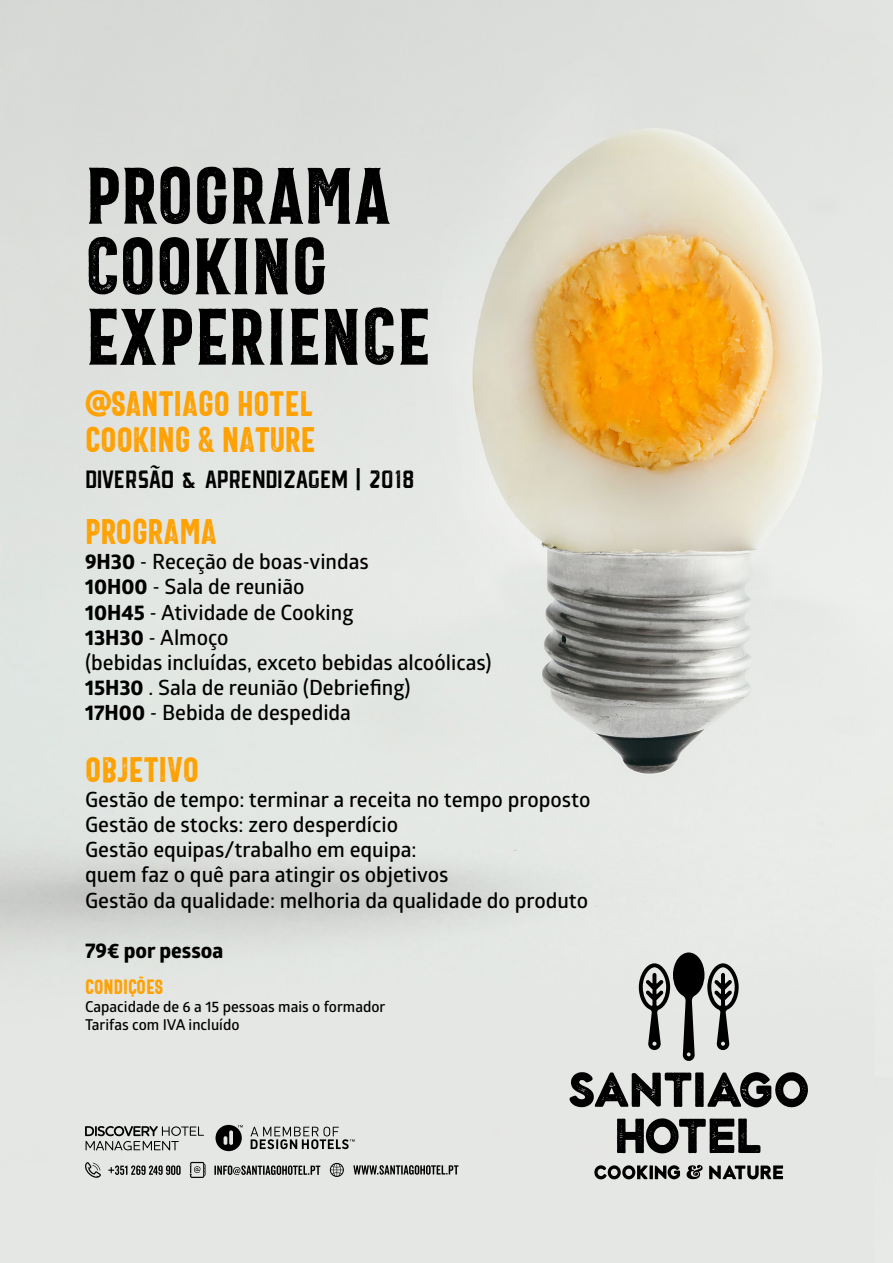
<style>
.page{position:relative;width:893px;height:1263px;background:#fff}
.page>*{position:absolute;margin:0;border:0;box-sizing:border-box;transform-origin:0 0}
.t1{font:81px/70.5px "Bartender Semi Condensed Serif Pressed";color:#000}
.t2{font:36px "Bartender Semi Condensed Sans Letterpress";color:#ffa101}
.t3{font:36px "Bartender Sans Letterpress";letter-spacing:-.01em;color:#000}
.t4{font:600 21px/25.2px "Glober";color:#000}
.t5{font:700 21px "Globerx";color:#000}
.t6{font:21px "Bartender Semi Condensed Sans Letterpress";color:#ffa101}
.t7{font:600 15px "Glober";color:#000}
.s1{font-family:"Globerx";font-weight:700}
</style>
<div class="page">
<img style="left:0;top:0;width:893px;height:1263px">
<svg style="left:85px;top:1126px;width:119px;height:24px"></svg>
<svg style="left:216px;top:1125px;width:139px;height:26px"></svg>
<svg style="left:569px;top:1072px;width:239px;height:35px"></svg>
<svg style="left:617px;top:1118px;width:143px;height:35px"></svg>
<svg style="left:639px;top:952px;width:100px;height:109px"></svg>
<svg style="left:594px;top:1165px;width:86px;height:14px"></svg>
<svg style="left:687px;top:1165px;width:16px;height:14px"></svg>
<svg style="left:709px;top:1165px;width:74px;height:14px"></svg>
<svg style="left:85px;top:1162px;width:16px;height:16px"></svg>
<svg style="left:190px;top:1162px;width:16px;height:16px"></svg>
<svg style="left:330px;top:1163px;width:14px;height:14px"></svg>
<svg style="left:353px;top:1165px;width:105px;height:10px"></svg>
<svg style="left:214px;top:1165px;width:106px;height:10px"></svg>
<svg style="left:108px;top:1165px;width:73px;height:10px"></svg>
<p class="t1" style="left:85px;top:163px;width:347px">PROGRAMA<br>COOKING<br>EXPERIENCE</p>
<p class="t2" style="left:85px;top:384px;width:229px">@SANTIAGO HOTEL</p>
<p class="t2" style="left:85px;top:420px;width:232px">COOKING &amp; NATURE</p>
<p class="t3" style="left:85px;top:463px;width:331px">DIVERSÃO &amp; APRENDIZAGEM | 2018</p>
<p class="t2" style="left:85px;top:512px;width:133px">PROGRAMA</p>
<p class="t4" style="left:85px;top:548px;width:285px"><span class="s1">9H30</span> - Receção de boas-vindas</p>
<p class="t4" style="left:85px;top:574px;width:221px"><span class="s1">10H00</span> - Sala de reunião</p>
<p class="t4" style="left:85px;top:599px;width:270px"><span class="s1">10H45</span> - Atividade de Cooking</p>
<p class="t4" style="left:85px;top:624px;width:408px"><span class="s1">13H30</span> - Almoço<br>(bebidas incluídas, exceto bebidas alcoólicas)</p>
<p class="t4" style="left:85px;top:674px;width:327px"><span class="s1">15H30</span> . Sala de reunião (Debriefing)</p>
<p class="t4" style="left:85px;top:700px;width:268px"><span class="s1">17H00</span> - Bebida de despedida</p>
<p class="t2" style="left:85px;top:749px;width:116px">OBJETIVO</p>
<p class="t4" style="left:85px;top:786px;width:507px">Gestão de tempo: terminar a receita no tempo proposto</p>
<p class="t4" style="left:85px;top:811px;width:315px">Gestão de stocks: zero desperdício</p>
<p class="t4" style="left:85px;top:836px;width:365px">Gestão equipas/trabalho em equipa: quem faz o quê para atingir os objetivos</p>
<p class="t4" style="left:85px;top:887px;width:505px">Gestão da qualidade: melhoria da qualidade do produto</p>
<p class="t5" style="left:85px;top:935px;width:140px">79€ por pessoa</p>
<p class="t6" style="left:85px;top:975px;width:79px">CONDIÇÕES</p>
<p class="t7" style="left:85px;top:996px;width:302px">Capacidade de 6 a 15 pessoas mais o formador</p>
<p class="t7" style="left:85px;top:1014px;width:156px">Tarifas com IVA incluído</p>
</div>
